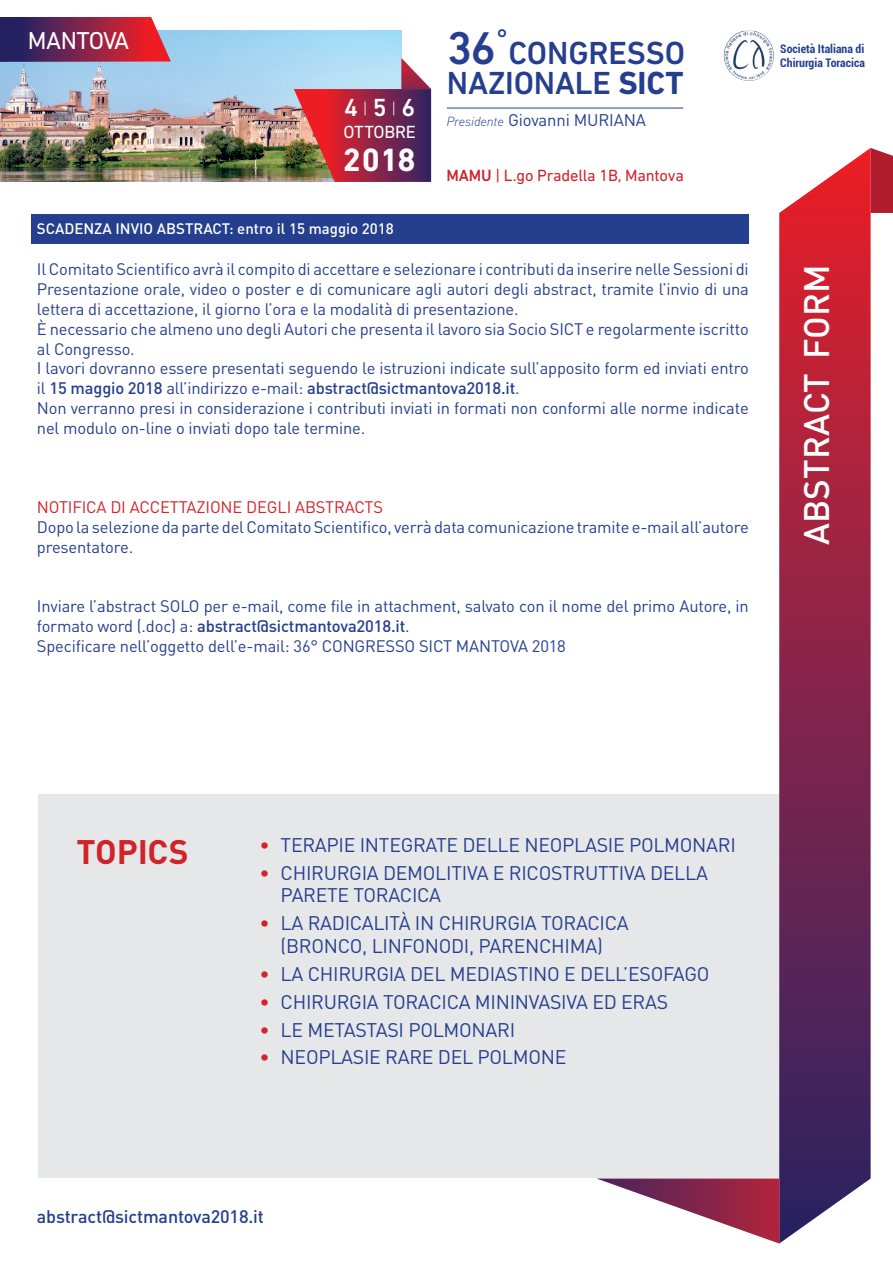
<style>
.page{position:relative;width:893px;height:1263px;background:#fff}
.page>*{position:absolute;margin:0;border:0;box-sizing:border-box;transform-origin:0 0}
.t1{font:500 46.8px "DIN Next LT Pro";color:#253f8e}
.t2{font:500 35.1px "DIN Pro";letter-spacing:.005em;color:#fff}
.t3{font:700 33.6px "DIN";color:#d1232a}
.t4{font:700 32.7px "DIN Next LT Pro";color:#fff}
.t5{font:500 32.55px "DIN Next LT Pro";letter-spacing:-.005em;color:#253f8e}
.t6{font:500 25.2px "DIN Next LT Pro";color:#fff}
.t7{font:24.9px "DIN Next LT Pro";letter-spacing:-.03em;color:#fff}
.t8{font:19.5px/22.5px "DIN";letter-spacing:-.015em;color:#253f8e}
.t9{font:500 18px "DIN Pro";letter-spacing:-.01em;color:#253f8e}
.t10{font:18px "DIN Next LT Pro";letter-spacing:-.01em;color:#fff}
.t11{font:16.65px "DIN Pro";letter-spacing:-.01em;color:#253f8e}
.t12{font:16.5px/19.8px "DIN Pro";letter-spacing:-.01em;color:#253f8e}
.t13{font:16.5px "DIN Pro";letter-spacing:-.01em;color:#d1232a}
.t14{font:16.5px "DIN Next LT Pro";letter-spacing:-.01em;color:#d1232a}
.t15{font:500 15px "DIN Pro";color:#fff}
.t16{font:700 condensed 11.85px "Roboto";color:#253f8e}
.s1{font-weight:300;font-size:16.8px}
.s2{font-weight:700}
.s3{font-weight:300;font-style:italic;font-size:13.05px}
.s4{font-weight:500}
.s5{color:#d1232a}
</style>
<div class="page">
<div style="left:38px;top:794px;width:741px;height:383px;background:#e6e7e9"></div>
<hr style="left:447px;top:108px;width:236px;height:1px;background:#253f8e">
<img style="left:0;top:31px;width:401px;height:151px">
<svg style="left:294px;top:58px;width:137px;height:124px;background:#9d586e"></svg>
<svg style="left:0;top:17px;width:171px;height:45px;background:#862e53"></svg>
<img style="left:724px;top:31px;width:50px;height:50px">
<div style="left:31px;top:215px;width:718px;height:29px;background:#253f8e"></div>
<svg style="left:779px;top:148px;width:92px;height:1095px;background:#8d3053"></svg>
<svg style="left:597px;top:1178px;width:182px;height:65px"></svg>
<svg style="left:871px;top:148px;width:22px;height:65px"></svg>
<p class="t7" style="left:28px;top:26px;width:103px">MANTOVA</p>
<p class="t6" style="left:344px;top:93px;width:73px">4<span class="s1">|</span>5<span class="s1">|</span>6</p>
<p class="t10" style="left:344px;top:121px;width:74px">OTTOBRE</p>
<p class="t4" style="left:343px;top:141px;width:74px">2018</p>
<p class="t15" style="left:37px;top:217px;width:358px">SCADENZA INVIO ABSTRACT: entro il 15 maggio 2018</p>
<p class="t1" style="left:447px;top:21px;width:63px">36<sup>°</sup></p>
<p class="t5" style="left:508px;top:34px;width:178px">CONGRESSO</p>
<p class="t5" style="left:447px;top:64px;width:238px">NAZIONALE <span class="s2">SICT</span></p>
<p class="t11" style="left:446px;top:107px;width:201px"><span class="s3">Presidente</span> Giovanni MURIANA</p>
<p class="t14" style="left:446px;top:165px;width:239px"><span class="s4">MAMU</span> | L.go Pradella 1B, Mantova</p>
<p class="t12" style="left:37px;top:258px;width:713px;text-align:justify">Il Comitato Scientifico avrà il compito di accettare e selezionare i contributi da inserire nelle Sessioni di Presentazione orale, video o poster e di comunicare agli autori degli abstract, tramite l’invio di una lettera di accettazione, il giorno l’ora e la modalità di presentazione.</p>
<p class="t12" style="left:37px;top:317px;width:713px">È necessario che almeno uno degli Autori che presenta il lavoro sia Socio SICT e regolarmente iscritto al Congresso.</p>
<p class="t12" style="left:37px;top:357px;width:713px">I lavori dovranno essere presentati seguendo le istruzioni indicate sull’apposito form ed inviati entro il <span class="s4">15 maggio 2018</span> all’indirizzo e-mail: <span class="s4">abstract@sictmantova2018.it</span>.</p>
<p class="t12" style="left:37px;top:396px;width:713px">Non verranno presi in considerazione i contributi inviati in formati non conformi alle norme indicate nel modulo on-line o inviati dopo tale termine.</p>
<p class="t13" style="left:37px;top:494px;width:348px">NOTIFICA DI ACCETTAZIONE DEGLI ABSTRACTS</p>
<p class="t12" style="left:37px;top:515px;width:713px">Dopo la selezione da parte del Comitato Scientifico, verrà data comunicazione tramite e-mail all’autore presentatore.</p>
<p class="t12" style="left:37px;top:594px;width:713px">Inviare l’abstract SOLO per e-mail, come file in attachment, salvato con il nome del primo Autore, in formato word (.doc) a: <span class="s4">abstract@sictmantova2018.it</span>.</p>
<p class="t12" style="left:37px;top:634px;width:530px">Specificare nell’oggetto dell’e-mail: 36° CONGRESSO SICT MANTOVA 2018</p>
<p class="t16" style="left:780px;top:40px;width:85px">Società Italiana di</p>
<p class="t16" style="left:780px;top:55px;width:86px">Chirurgia Toracica</p>
<p class="t2" style="left:788px;top:545px;width:282px;rotate:-90deg">ABSTRACT FORM</p>
<p class="t3" style="left:77px;top:830px;width:114px">TOPICS</p>
<p class="t8" style="left:259px;top:833px;width:478px"><span class="s5">•</span> TERAPIE INTEGRATE DELLE NEOPLASIE POLMONARI</p>
<p class="t8" style="left:281px;top:861px;width:429px;text-indent:-21px"><span class="s5">•</span> CHIRURGIA DEMOLITIVA E RICOSTRUTTIVA DELLA<br>PARETE TORACICA</p>
<p class="t8" style="left:259px;top:912px;width:371px;text-align:center"><span class="s5">•</span> LA RADICALITÀ IN CHIRURGIA TORACICA (BRONCO, LINFONODI, PARENCHIMA)</p>
<p class="t8" style="left:259px;top:962px;width:451px"><span class="s5">•</span> LA CHIRURGIA DEL MEDIASTINO E DELL’ESOFAGO</p>
<p class="t8" style="left:259px;top:990px;width:410px"><span class="s5">•</span> CHIRURGIA TORACICA MININVASIVA ED ERAS</p>
<p class="t8" style="left:259px;top:1018px;width:257px"><span class="s5">•</span> LE METASTASI POLMONARI</p>
<p class="t8" style="left:259px;top:1046px;width:309px"><span class="s5">•</span> NEOPLASIE RARE DEL POLMONE</p>
<p class="t9" style="left:37px;top:1202px;width:229px">abstract@sictmantova2018.it</p>
</div>
